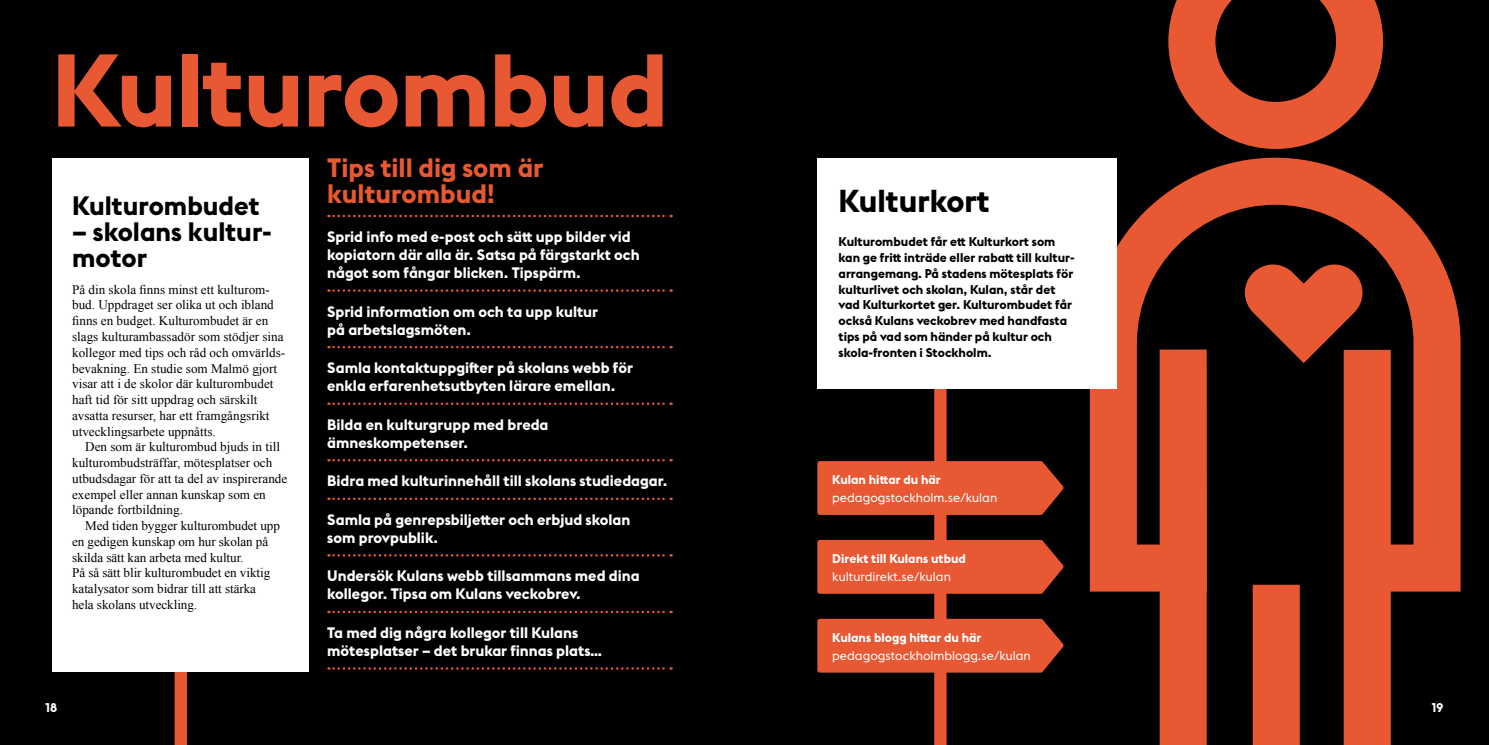
<style>
.page{position:relative;width:1489px;height:745px;background:#fff}
.page>*{position:absolute;margin:0;border:0;box-sizing:border-box;transform-origin:0 0}
.t1{font:700 101.62px "Stockholm Type";letter-spacing:-.01em;color:#e75833}
.t2{font:700 31.25px "Stockholm Type";color:#000}
.t3{font:700 26.25px/26.2px "Stockholm Type";color:#000}
.t4{font:700 26.25px/26.2px "Stockholm Type";color:#e75833}
.t5{font:700 15px/18px "Stockholm Type";color:#fff}
.t6{font:13.12px/15.8px "Times New Roman";color:#000}
.t7{font:700 12.5px/15.8px "Stockholm Type";color:#000}
.t8{font:12.5px "Stockholm Type";color:#fff}
.t9{font:700 12.5px "Stockholm Type";color:#fff}
</style>
<div class="page">
<div style="left:0;top:0;width:744px;height:744px;background:#000"></div>
<svg style="left:175px;top:671px;width:12px;height:73px"></svg>
<div style="left:743px;top:0;width:745px;height:744px;background:#000"></div>
<div style="left:52px;top:158px;width:256px;height:513px;background:#fff"></div>
<svg style="left:1168px;top:0;width:214px;height:149px"></svg>
<svg style="left:1089px;top:158px;width:371px;height:586px"></svg>
<svg style="left:1244px;top:264px;width:118px;height:99px"></svg>
<svg style="left:328px;top:215px;width:343px;height:2px"></svg>
<svg style="left:328px;top:289px;width:343px;height:2px"></svg>
<svg style="left:328px;top:345px;width:343px;height:3px"></svg>
<svg style="left:328px;top:402px;width:343px;height:2px"></svg>
<svg style="left:328px;top:459px;width:343px;height:2px"></svg>
<svg style="left:328px;top:497px;width:343px;height:2px"></svg>
<svg style="left:328px;top:554px;width:343px;height:2px"></svg>
<svg style="left:328px;top:610px;width:343px;height:2px"></svg>
<svg style="left:328px;top:667px;width:343px;height:2px"></svg>
<svg style="left:817px;top:389px;width:246px;height:355px"></svg>
<div style="left:817px;top:158px;width:299px;height:231px;background:#fff"></div>
<h1 class="t1" style="left:51px;top:18px;width:618px">Kulturombud</h1>
<h3 class="t3" style="left:72px;top:191px;width:189px">Kulturombudet</h3>
<h3 class="t3" style="left:72px;top:217px;width:201px">– skolans kultur&shy;motor</h3>
<p class="t6" style="left:72px;top:281px;width:214px">På din skola finns minst ett kulturom&shy;bud. Uppdraget ser olika ut och ibland finns en budget. Kulturombudet är en slags kulturambassadör som stödjer sina kollegor med tips och råd och omvärlds&shy;bevakning. En studie som Malmö gjort visar att i de skolor där kulturombudet haft tid för sitt uppdrag och särskilt avsatta resurser, har ett framgångsrikt utvecklingsarbete uppnåtts.</p>
<p class="t6" style="left:72px;top:438px;width:217px;text-indent:13px">Den som är kulturombud bjuds in till kulturombudsträffar, mötesplatser och utbudsdagar för att ta del av inspirerande exempel eller annan kunskap som en löpande fortbildning.</p>
<p class="t6" style="left:72px;top:517px;width:209px;text-indent:13px">Med tiden bygger kulturombudet upp en gedigen kunskap om hur skolan på skilda sätt kan arbeta med kultur.<br>På så sätt blir kulturombudet en viktig katalysator som bidrar till att stärka hela skolans utveckling.</p>
<h3 class="t4" style="left:327px;top:153px;width:218px">Tips till dig som är kulturombud!</h3>
<p class="t5" style="left:327px;top:227px;width:314px">Sprid info med e-post och sätt upp bilder vid kopiatorn där alla är. Satsa på färgstarkt och något som fångar blicken. Tipspärm.</p>
<p class="t5" style="left:327px;top:301px;width:272px">Sprid information om och ta upp kultur på arbetslagsmöten.</p>
<p class="t5" style="left:327px;top:358px;width:307px">Samla kontaktuppgifter på skolans webb för enkla erfarenhetsutbyten lärare emellan.</p>
<p class="t5" style="left:327px;top:414px;width:223px">Bilda en kulturgrupp med breda ämneskompetenser.</p>
<p class="t5" style="left:327px;top:471px;width:342px">Bidra med kulturinnehåll till skolans studiedagar.</p>
<p class="t5" style="left:327px;top:509px;width:305px">Samla på genrepsbiljetter och erbjud skolan som provpublik.</p>
<p class="t5" style="left:327px;top:566px;width:314px">Undersök Kulans webb tillsammans med dina kollegor. Tipsa om Kulans veckobrev.</p>
<p class="t5" style="left:327px;top:622px;width:276px">Ta med dig några kollegor till Kulans mötesplatser – det brukar finnas plats…</p>
<h2 class="t2" style="left:838px;top:179px;width:152px">Kulturkort</h2>
<p class="t7" style="left:838px;top:233px;width:237px">Kulturombudet får ett Kulturkort som kan ge fritt inträde eller rabatt till kultur&shy;arrangemang. På stadens mötesplats för kulturlivet och skolan, Kulan, står det vad Kulturkortet ger. Kulturombudet får också Kulans veckobrev med handfasta tips på vad som händer på kultur och skola-fronten i Stockholm.</p>
<p class="t9" style="left:832px;top:470px;width:110px">Kulan hittar du här</p>
<p class="t8" style="left:832px;top:488px;width:166px">pedagogstockholm.se/kulan</p>
<p class="t9" style="left:832px;top:549px;width:135px">Direkt till Kulans utbud</p>
<p class="t8" style="left:832px;top:567px;width:120px">kulturdirekt.se/kulan</p>
<p class="t9" style="left:832px;top:628px;width:151px">Kulans blogg hittar du här</p>
<p class="t8" style="left:832px;top:646px;width:200px">pedagogstockholmblogg.se/kulan</p>
<p class="t9" style="left:45px;top:697px;width:13px">18</p>
<p class="t9" style="left:1431px;top:697px;width:13px">19</p>
</div>
